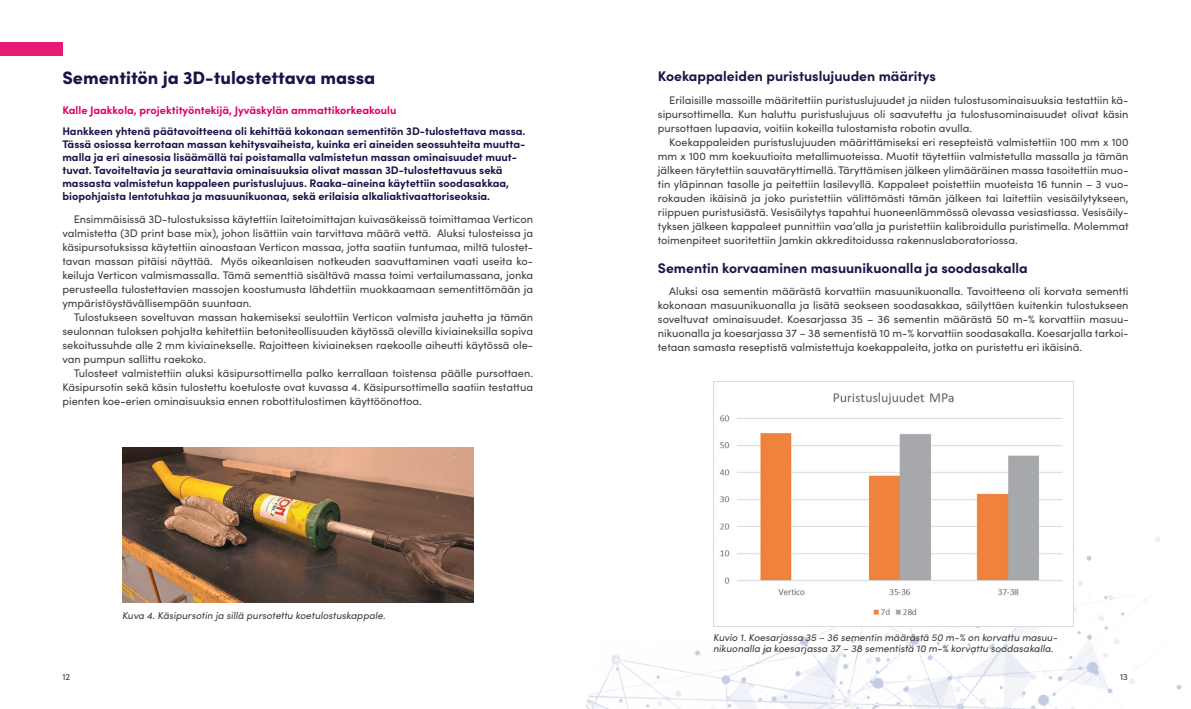
<style>
.page{position:relative;width:1191px;height:709px;background:#fff}
.page>*{position:absolute;margin:0;border:0;box-sizing:border-box;transform-origin:0 0}
.t1{font:900 18px "Sofia Pro";color:#1d1249}
.t2{font:700 14px "Sofia Pro";color:#1d1249}
.t3{font:11px/14px "Sofia Pro";color:#3d3d3d;text-align:justify}
.t4{font:700 11px/13px "Sofia Pro";color:#1d1249}
.t5{font:700 11px "Sofia Pro";color:#de0068}
.t6{font:10px/11px "Sofia Pro";color:#3d3d3d}
.t7{font:9px "Sofia Pro";color:#3d3d3d}
</style>
<div class="page">
<img style="left:586px;top:408px;width:596px;height:301px">
<img style="left:0;top:43px;width:62px;height:13px">
<img style="left:122px;top:448px;width:351px;height:154px">
<img style="left:713px;top:381px;width:360px;height:246px">
<h1 class="t1" style="left:62px;top:63px;width:314px">Sementitön ja 3D-tulostettava massa</h1>
<p class="t5" style="left:62px;top:102px;width:336px">Kalle Jaakkola, projektityöntekijä, Jyväskylän ammattikorkeakoulu</p>
<p class="t4" style="left:62px;top:124px;width:464px">Hankkeen yhtenä päätavoitteena oli kehittää kokonaan sementitön 3D-tulostettava massa.<br>Tässä osiossa kerrotaan massan kehitysvaiheista, kuinka eri aineiden seossuhteita muutta&shy;malla ja eri ainesosia lisäämällä tai poistamalla valmistetun massan ominaisuudet muut&shy;tuvat. Tavoiteltavia ja seurattavia ominaisuuksia olivat massan 3D-tulostettavuus sekä massasta valmistetun kappaleen puristuslujuus. Raaka-aineina käytettiin soodasakkaa, biopohjaista lentotuhkaa ja masuunikuonaa, sekä erilaisia alkaliaktivaattoriseoksia.</p>
<p class="t3" style="left:62px;top:211px;width:472px;text-indent:11px">Ensimmäisissä 3D-tulostuksissa käytettiin laitetoimittajan kuivasäkeissä toimittamaa Verticon valmistetta (3D print base mix), johon lisättiin vain tarvittava määrä vettä. Aluksi tulosteissa ja käsipursotuksissa käytettiin ainoastaan Verticon massaa, jotta saatiin tuntumaa, miltä tulostet&shy;tavan massan pitäisi näyttää. Myös oikeanlaisen notkeuden saavuttaminen vaati useita ko&shy;keiluja Verticon valmismassalla. Tämä sementtiä sisältävä massa toimi vertailumassana, jonka perusteella tulostettavien massojen koostumusta lähdettiin muokkaamaan sementittömään ja ympäristöystävällisempään suuntaan.</p>
<p class="t3" style="left:62px;top:309px;width:472px;text-indent:11px">Tulostukseen soveltuvan massan hakemiseksi seulottiin Verticon valmista jauhetta ja tämän seulonnan tuloksen pohjalta kehitettiin betoniteollisuuden käytössä olevilla kiviaineksilla sopiva sekoitussuhde alle 2 mm kiviainekselle. Rajoitteen kiviaineksen raekoolle aiheutti käytössä ole&shy;van pumpun sallittu raekoko.</p>
<p class="t3" style="left:62px;top:365px;width:472px;text-indent:11px">Tulosteet valmistettiin aluksi käsipursottimella palko kerrallaan toistensa päälle pursottaen.<br>Käsipursotin sekä käsin tulostettu koetuloste ovat kuvassa 4. Käsipursottimella saatiin testattua pienten koe-erien ominaisuuksia ennen robottitulostimen käyttöönottoa.</p>
<p class="t6" style="left:122px;top:609px;width:267px">Kuva 4. Käsipursotin ja sillä pursotettu koetulostuskappale.</p>
<p class="t2" style="left:658px;top:65px;width:280px">Koekappaleiden puristuslujuuden määritys</p>
<p class="t3" style="left:658px;top:92px;width:472px;text-indent:11px">Erilaisille massoille määritettiin puristuslujuudet ja niiden tulostusominaisuuksia testattiin kä&shy;sipursottimella. Kun haluttu puristuslujuus oli saavutettu ja tulostusominaisuudet olivat käsin pursottaen lupaavia, voitiin kokeilla tulostamista robotin avulla.</p>
<p class="t3" style="left:658px;top:134px;width:472px;text-indent:11px">Koekappaleiden puristuslujuuden määrittämiseksi eri resepteistä valmistettiin 100 mm x 100 mm x 100 mm koekuutioita metallimuoteissa. Muotit täytettiin valmistetulla massalla ja tämän jälkeen tärytettiin sauvatäryttimellä. Täryttämisen jälkeen ylimääräinen massa tasoitettiin muo&shy;tin yläpinnan tasolle ja peitettiin lasilevyllä. Kappaleet poistettiin muoteista 16 tunnin – 3 vuo&shy;rokauden ikäisinä ja joko puristettiin välittömästi tämän jälkeen tai laitettiin vesisäilytykseen, riippuen puristusiästä. Vesisäilytys tapahtui huoneenlämmössä olevassa vesiastiassa. Vesisäily&shy;tyksen jälkeen kappaleet punnittiin vaa’alla ja puristettiin kalibroidulla puristimella. Molemmat toimenpiteet suoritettiin Jamkin akkreditoidussa rakennuslaboratoriossa.</p>
<p class="t2" style="left:658px;top:257px;width:371px">Sementin korvaaminen masuunikuonalla ja soodasakalla</p>
<p class="t3" style="left:658px;top:284px;width:472px;text-indent:11px">Aluksi osa sementin määrästä korvattiin masuunikuonalla. Tavoitteena oli korvata sementti kokonaan masuunikuonalla ja lisätä seokseen soodasakkaa, säilyttäen kuitenkin tulostukseen soveltuvat ominaisuudet. Koesarjassa 35 – 36 sementin määrästä 50 m-% korvattiin masuu&shy;nikuonalla ja koesarjassa 37 – 38 sementistä 10 m-% korvattiin soodasakalla. Koesarjalla tarkoi&shy;tetaan samasta reseptistä valmistettuja koekappaleita, jotka on puristettu eri ikäisinä.</p>
<p class="t6" style="left:713px;top:631px;width:348px">Kuvio 1. Koesarjassa 35 – 36 sementin määrästä 50 m-% on korvattu masuu&shy;nikuonalla ja koesarjassa 37 – 38 sementistä 10 m-% korvattu soodasakalla.</p>
<p class="t7" style="left:62px;top:670px;width:9px">12</p>
<p class="t7" style="left:1120px;top:670px;width:9px">13</p>
</div>
